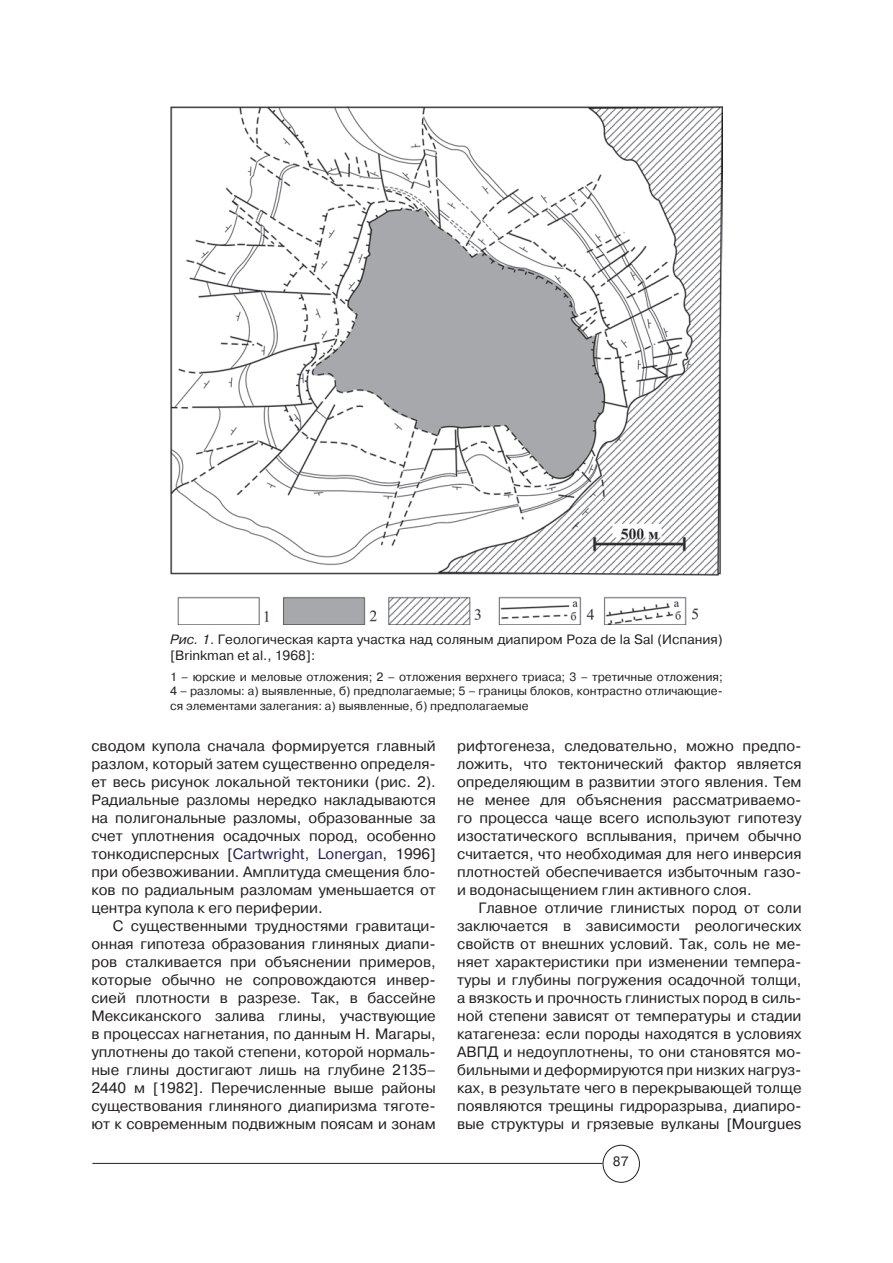
<style>
.page{position:relative;width:893px;height:1263px;background:#fff}
.page>*{position:absolute;margin:0;border:0;box-sizing:border-box;transform-origin:0 0}
.t1{font:15px/18px "Pragmatica";color:#231f20;text-align:justify}
.t2{font:13.5px/16.2px "Pragmatica";color:#231f20}
.t3{font:12px/14.4px "Pragmatica";color:#231f20;text-align:justify}
.s1{font-style:italic}
.s2{color:#2b215a}
.s3{color:#1a161a}
</style>
<div class="page">
<hr style="left:92px;top:1163px;width:511px;height:1px;background:#231f20">
<div style="left:603px;top:1145px;width:37px;height:38px;border:1px solid #231f20;border-radius:50%"></div>
<img style="left:170px;top:106px;width:553px;height:518px">
<p class="t2" style="left:170px;top:632px;width:554px"><span class="s1">Рис. 1</span>. Геологическая карта участка над соляным диапиром Poza de la Sal (Испания) [Brinkman et al., 1968]:</p>
<p class="t3" style="left:170px;top:670px;width:554px">1 – юрские и меловые отложения; 2 – отложения верхнего триаса; 3 – третичные отложения; 4 – разломы: а) выявленные, б) предполагаемые; 5 – границы блоков, контрастно отличающие&shy;ся элементами залегания: а) выявленные, б) предполагаемые</p>
<p class="t1" style="left:91px;top:737px;width:346px">сводом купола сначала формируется главный разлом, который затем существенно определя&shy;ет весь рисунок локальной тектоники (рис. 2).<br>Радиальные разломы нередко накладываются на полигональные разломы, образованные за счет уплотнения осадочных пород, особенно тонкодисперсных [<span class="s2">Cartwright, Lonergan</span>, 1996] при обезвоживании. Амплитуда смещения бло&shy;ков по радиальным разломам уменьшается от центра купола к его периферии.</p>
<p class="t1" style="left:91px;top:917px;width:346px;text-indent:21px">С существенными трудностями гравитаци&shy;онная гипотеза образования глиняных диапи&shy;ров сталкивается при объяснении примеров, которые обычно не сопровождаются инвер&shy;сией плотности в разрезе. Так, в бассейне Мексиканского залива глины, участвующие в процессах нагнетания, по данным Н. Магары, уплотнены до такой степени, которой нормаль&shy;ные глины достигают лишь на глубине 2135– 2440 м [1982]. Перечисленные выше районы существования глиняного диапиризма тяготе&shy;ют к современным подвижным поясам и зонам</p>
<p class="t1" style="left:457px;top:737px;width:346px">рифтогенеза, следовательно, можно предпо&shy;ложить, что тектонический фактор является определяющим в развитии этого явления. Тем не менее для объяснения рассматриваемо&shy;го процесса чаще всего используют гипотезу изостатического всплывания, причем обычно считается, что необходимая для него инверсия плотностей обеспечивается избыточным газо&shy;и водонасыщением глин активного слоя.</p>
<p class="t1" style="left:457px;top:899px;width:346px;text-indent:21px">Главное отличие глинистых пород от соли заключается в зависимости реологических свойств от внешних условий. Так, соль не ме&shy;няет характеристики при изменении темпера&shy;туры и глубины погружения осадочной толщи, а вязкость и прочность глинистых пород в силь&shy;ной степени зависят от температуры и стадии катагенеза: если породы находятся в условиях АВПД и недоуплотнены, то они становятся мо&shy;бильными и деформируются при низких нагруз&shy;ках, в результате чего в перекрывающей толще появляются трещины гидроразрыва, диапиро&shy;вые структуры и грязевые вулканы [<span class="s3">Mourgues</span></p>
<p class="t2" style="left:613px;top:1153px;width:17px">87</p>
</div>
